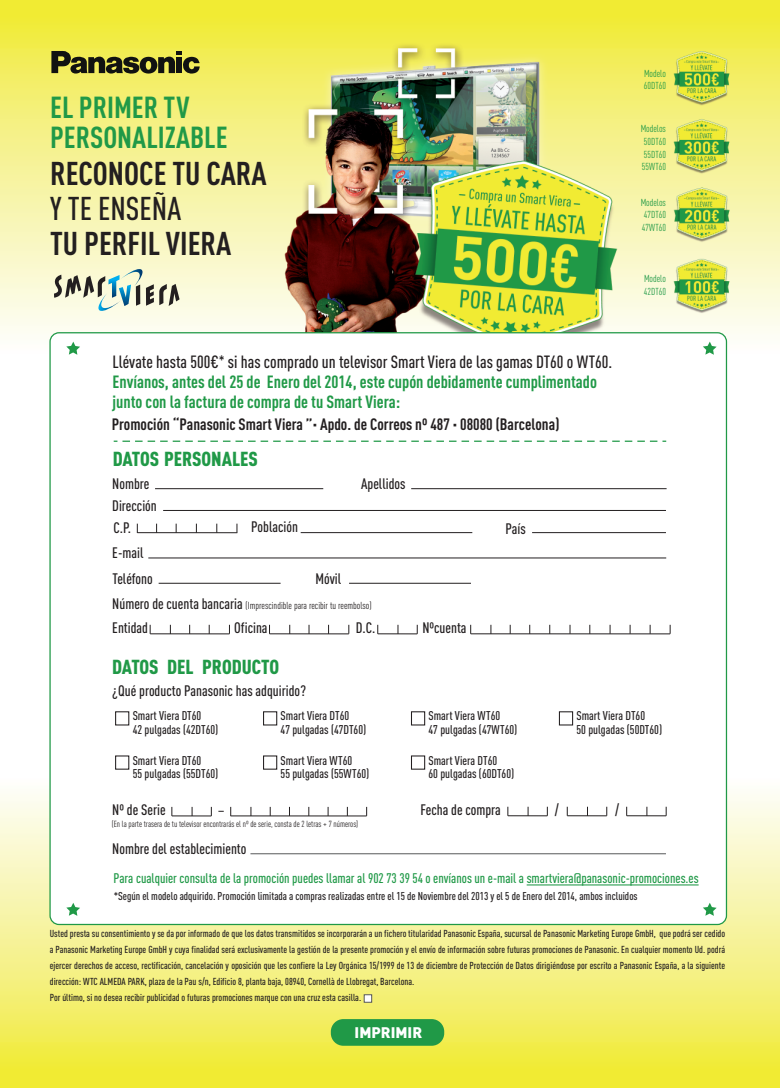
<style>
.page{position:relative;width:780px;height:1088px;background:#fff}
.page>*{position:absolute;margin:0;border:0;box-sizing:border-box;transform-origin:0 0}
.t1{font:700 32.5px "DIN Cond";color:#231f20}
.t2{font:500 32.5px "DIN Cond";color:#231f20}
.t3{font:700 30px/30px "DIN Cond";color:#209947}
.t4{font:900 20px "DIN Cond";color:#209947}
.t5{font:700 17.5px/20px "DIN Cond";color:#209947}
.t6{font:700 16.25px "DIN Cond";color:#231f20}
.t7{font:500 15px "DIN Cond";color:#231f20}
.t8{font:900 15px "DIN";color:#fff}
.t9{font:500 13.75px "DIN Cond";color:#209947}
.t10{font:500 12.5px/13.8px "DIN Cond";color:#231f20}
.t11{font:500 11.25px "DIN Cond";color:#231f20}
.t12{font:500 10px/15.9px "DIN Cond";color:#231f20}
.t13{font:10px/12.5px "DIN Cond";color:#209947}
.t14{font:10px "DIN Cond";color:#231f20}
.t15{font:8.75px "DIN Cond";color:#231f20}
.s1{font-weight:500;color:#231f20}
.s2{font-weight:500;font-size:15px;color:#231f20}
.s3{font-weight:500;font-size:15px}
</style>
<div class="page">
<img style="left:0;top:0;width:779px;height:1088px">
<svg style="left:51px;top:51px;width:149px;height:23px;background:#7a7832"></svg>
<svg style="left:54px;top:269px;width:125px;height:43px;background:#c7ceba"></svg>
<div style="left:50px;top:333px;width:676px;height:591px;background:#fff;border-radius:9px"></div>
<div style="left:364px;top:994px;width:8px;height:8px;background:#fff;border:1px solid #57585a"></div>
<hr style="left:159px;top:583px;width:121px;height:1px;background:#231f20">
<hr style="left:349px;top:583px;width:122px;height:1px;background:#231f20">
<hr style="left:155px;top:488px;width:168px;height:1px;background:#231f20">
<hr style="left:411px;top:488px;width:255px;height:1px;background:#231f20">
<hr style="left:163px;top:510px;width:503px;height:1px;background:#231f20">
<hr style="left:148px;top:558px;width:518px;height:1px;background:#231f20">
<hr style="left:532px;top:532px;width:134px;height:1px;background:#231f20">
<hr style="left:137px;top:532px;width:100px;height:1px;background:#231f20">
<hr style="left:301px;top:532px;width:171px;height:1px;background:#231f20">
<hr style="left:526px;top:884px;width:172px;height:1px;background:#209947">
<div style="left:331px;top:1019px;width:113px;height:27px;background:#209947;border-radius:13px"></div>
<div style="left:115px;top:711px;width:14px;height:14px;border:1px solid #231f20"></div>
<div style="left:263px;top:711px;width:14px;height:14px;border:1px solid #231f20"></div>
<div style="left:411px;top:711px;width:14px;height:14px;border:1px solid #231f20"></div>
<div style="left:559px;top:711px;width:14px;height:14px;border:1px solid #231f20"></div>
<div style="left:115px;top:755px;width:14px;height:15px;border:1px solid #231f20"></div>
<div style="left:263px;top:755px;width:14px;height:15px;border:1px solid #231f20"></div>
<div style="left:411px;top:755px;width:14px;height:15px;border:1px solid #231f20"></div>
<hr style="left:172px;top:815px;width:39px;height:1px;background:#231f20">
<hr style="left:230px;top:815px;width:136px;height:1px;background:#231f20">
<hr style="left:250px;top:853px;width:416px;height:1px;background:#57585a">
<hr style="left:508px;top:815px;width:39px;height:1px;background:#231f20">
<hr style="left:567px;top:815px;width:39px;height:1px;background:#231f20">
<hr style="left:626px;top:815px;width:40px;height:1px;background:#231f20">
<svg style="left:114px;top:441px;width:552px;height:1px"></svg>
<svg style="left:703px;top:342px;width:13px;height:13px"></svg>
<svg style="left:66px;top:342px;width:14px;height:13px"></svg>
<svg style="left:703px;top:903px;width:13px;height:13px"></svg>
<svg style="left:66px;top:903px;width:14px;height:13px"></svg>
<hr style="left:150px;top:633px;width:79px;height:1px;background:#231f20">
<hr style="left:269px;top:633px;width:80px;height:1px;background:#231f20">
<hr style="left:470px;top:633px;width:200px;height:1px;background:#231f20">
<hr style="left:378px;top:633px;width:39px;height:1px;background:#231f20">
<h2 class="t3" style="left:50px;top:92px;width:179px">EL PRIMER TV<br>PERSONALIZABLE</h2>
<h1 class="t1" style="left:50px;top:153px;width:218px">RECONOCE TU CARA</h1>
<h1 class="t2" style="left:50px;top:189px;width:133px">Y TE ENSEÑA</h1>
<h1 class="t1" style="left:50px;top:223px;width:183px">TU PERFIL VIERA</h1>
<h3 class="t5" style="left:112px;top:352px;width:501px"><span class="s1">Llévate hasta 500€</span><span class="s2">*</span> <span class="s1">si has comprado un televisor Smart Viera de las gamas DT60 o WT60.<br></span>Envíanos, antes del 25 de Enero del 2014, este cupón debidamente cumplimentado junto con la factura de compra de tu Smart Viera:</h3>
<h3 class="t6" style="left:112px;top:414px;width:449px">Promoción “Panasonic Smart Viera ”· Apdo. de Correos nº 487 · 08080 (Barcelona)</h3>
<h3 class="t4" style="left:113px;top:447px;width:147px">DATOS PERSONALES</h3>
<h3 class="t7" style="left:112px;top:475px;width:39px">Nombre</h3>
<h3 class="t7" style="left:112px;top:497px;width:46px">Dirección</h3>
<h3 class="t7" style="left:112px;top:544px;width:33px">E-mail</h3>
<h3 class="t7" style="left:113px;top:519px;width:19px">C.P.</h3>
<h3 class="t7" style="left:251px;top:518px;width:48px">Población</h3>
<h3 class="t7" style="left:113px;top:570px;width:42px">Teléfono</h3>
<h3 class="t7" style="left:315px;top:570px;width:27px">Móvil</h3>
<h3 class="t7" style="left:361px;top:475px;width:46px">Apellidos</h3>
<p class="t14" style="left:112px;top:600px;width:261px"><span class="s3">Número de cuenta bancaria</span> (Imprescindible para recibir tu reembolso)</p>
<h3 class="t7" style="left:112px;top:619px;width:37px">Entidad</h3>
<h3 class="t7" style="left:234px;top:619px;width:35px">Oficina</h3>
<h3 class="t7" style="left:356px;top:619px;width:21px">D.C.</h3>
<h3 class="t7" style="left:422px;top:619px;width:46px">Nºcuenta</h3>
<h3 class="t7" style="left:505px;top:519px;width:22px">País</h3>
<p class="t13" style="left:644px;top:67px;width:24px">Modelo<br>60DT60</p>
<p class="t13" style="left:640px;top:123px;width:27px;text-align:justify">Modelos 50DT60<br>55DT60<br>55WT60</p>
<p class="t13" style="left:640px;top:196px;width:27px;text-align:justify">Modelos 47DT60<br>47WT60</p>
<p class="t13" style="left:644px;top:272px;width:24px">Modelo<br>42DT60</p>
<h3 class="t4" style="left:112px;top:655px;width:168px">DATOS DEL PRODUCTO</h3>
<p class="t10" style="left:133px;top:709px;width:87px">Smart Viera DT60<br>42 pulgadas (42DT60)</p>
<p class="t10" style="left:280px;top:709px;width:87px">Smart Viera DT60<br>47 pulgadas (47DT60)</p>
<p class="t10" style="left:428px;top:709px;width:90px">Smart Viera WT60<br>47 pulgadas (47WT60)</p>
<p class="t10" style="left:576px;top:709px;width:87px">Smart Viera DT60<br>50 pulgadas (50DT60)</p>
<p class="t10" style="left:133px;top:753px;width:87px">Smart Viera DT60<br>55 pulgadas (55DT60)</p>
<p class="t10" style="left:280px;top:753px;width:90px">Smart Viera WT60<br>55 pulgadas (55WT60)</p>
<p class="t10" style="left:428px;top:753px;width:87px">Smart Viera DT60<br>60 pulgadas (60DT60)</p>
<h3 class="t7" style="left:112px;top:801px;width:55px">Nº de Serie</h3>
<h3 class="t7" style="left:112px;top:839px;width:136px">Nombre del establecimiento</h3>
<h3 class="t7" style="left:112px;top:682px;width:195px">¿Qué producto Panasonic has adquirido?</h3>
<h3 class="t7" style="left:420px;top:801px;width:82px">Fecha de compra</h3>
<h3 class="t7" style="left:555px;top:801px;width:6px">/</h3>
<h3 class="t7" style="left:615px;top:801px;width:6px">/</h3>
<p class="t15" style="left:112px;top:819px;width:248px">(En la parte trasera de tu televisor encontrarás el nº de serie, consta de 2 letras + 7 números)</p>
<h3 class="t9" style="left:114px;top:870px;width:586px">Para cualquier consulta de la promoción puedes llamar al 902 73 39 54 o envíanos un e-mail a smartviera@panasonic-promociones.es</h3>
<p class="t11" style="left:114px;top:890px;width:525px">*Según el modelo adquirido. Promoción limitada a compras realizadas entre el 15 de Noviembre del 2013 y el 5 de Enero del 2014, ambos incluidos</p>
<p class="t12" style="left:50px;top:926px;width:677px">Usted presta su consentimiento y se da por informado de que los datos transmitidos se incorporarán a un fichero titularidad Panasonic España, sucursal de Panasonic Marketing Europe GmbH, que podrá ser cedido a Panasonic Marketing Europe GmbH y cuya finalidad será exclusivamente la gestión de la presente promoción y el envío de información sobre futuras promociones de Panasonic. En cualquier momento Ud. podrá ejercer derechos de acceso, rectificación, cancelación y oposición que les confiere la Ley Orgánica 15/1999 de 13 de diciembre de Protección de Datos dirigiéndose por escrito a Panasonic España, a la siguiente dirección: WTC ALMEDA PARK, plaza de la Pau s/n, Edificio 8, planta baja, 08940, Cornellà de Llobregat, Barcelona.<br>Por último, si no desea recibir publicidad o futuras promociones marque con una cruz esta casilla.</p>
<h3 class="t8" style="left:354px;top:1022px;width:69px">IMPRIMIR</h3>
</div>
